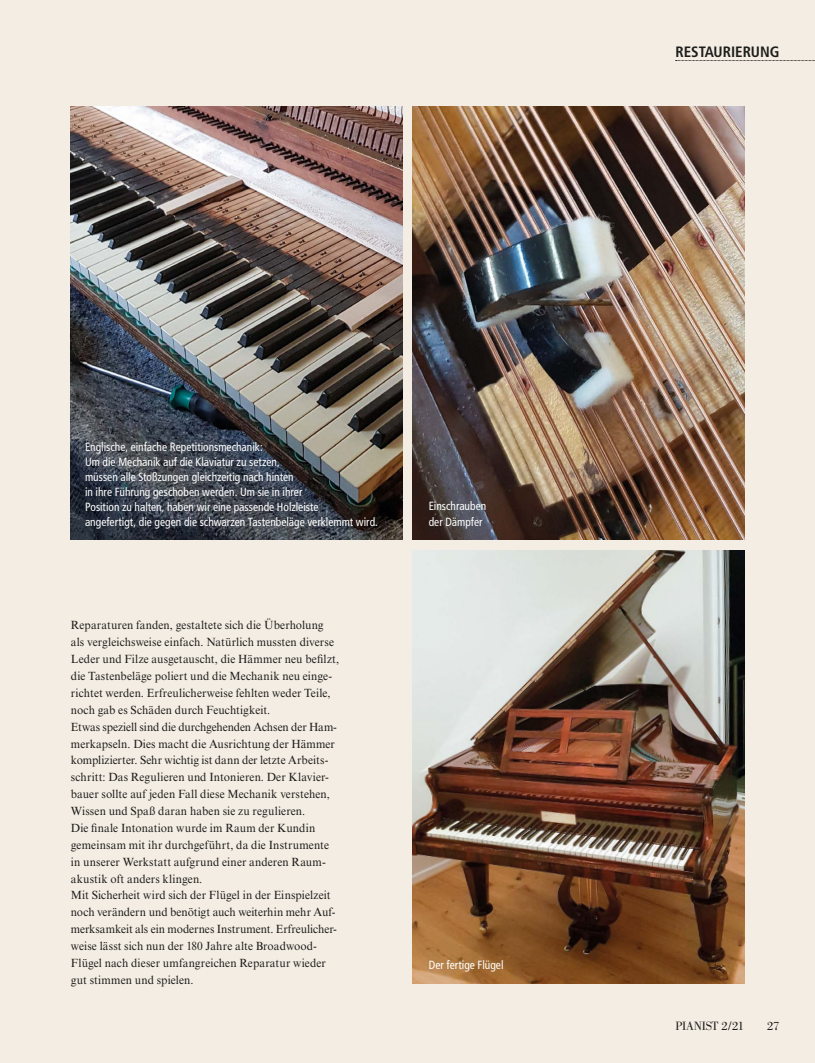
<style>
.page{position:relative;width:815px;height:1063px;background:#f4ede3}
.page>*{position:absolute;margin:0;border:0;box-sizing:border-box;transform-origin:0 0}
.t1{font:700 condensed 15px "Frutiger LT Std";color:#1d1d1b}
.t2{font:12.5px "Bodoni Std";letter-spacing:-.03em;color:#1d1d1b}
.t3{font:11.88px/16.9px "Times New Roman MT Std";letter-spacing:.01em;color:#1d1d1b;scale:.96 1}
.t4{font:condensed 11.88px/15px "Frutiger LT Std";color:#fff;scale:.96 1}
</style>
<div class="page">
<img style="left:413px;top:550px;width:331px;height:434px">
<img style="left:71px;top:106px;width:331px;height:434px">
<img style="left:413px;top:106px;width:331px;height:434px">
<svg style="left:676px;top:60px;width:139px;height:1px"></svg>
<p class="t4" style="left:85px;top:439px;width:307px">Englische, einfache Repetitionsmechanik:<br>Um die Mechanik auf die Klaviatur zu setzen,<br>müssen alle Stoßzungen gleichzeitig nach hinten<br>in ihre Führung geschoben werden. Um sie in ihrer<br>Position zu halten, haben wir eine passende Holzleiste<br>angefertigt, die gegen die schwarzen Tastenbeläge verklemmt wird.</p>
<p class="t3" style="left:71px;top:617px;width:281px">Reparaturen fanden, gestaltete sich die Überholung als vergleichsweise einfach. Natürlich mussten diverse Leder und Filze ausgetauscht, die Hämmer neu befilzt, die Tastenbeläge poliert und die Mechanik neu einge&shy;richtet werden. Erfreulicherweise fehlten weder Teile, noch gab es Schäden durch Feuchtigkeit.<br>Etwas speziell sind die durchgehenden Achsen der Ham&shy;merkapseln. Dies macht die Ausrichtung der Hämmer komplizierter. Sehr wichtig ist dann der letzte Arbeits&shy;schritt: Das Regulieren und Intonieren. Der Klavier&shy;bauer sollte auf jeden Fall diese Mechanik verstehen, Wissen und Spaß daran haben sie zu regulieren.<br>Die finale Intonation wurde im Raum der Kundin gemeinsam mit ihr durchgeführt, da die Instrumente in unserer Werkstatt aufgrund einer anderen Raum&shy;akustik oft anders klingen.<br>Mit Sicherheit wird sich der Flügel in der Einspielzeit noch verändern und benötigt auch weiterhin mehr Auf&shy;merksamkeit als ein modernes Instrument. Erfreulicher&shy;weise lässt sich nun der 180 Jahre alte Broadwood-Flügel nach dieser umfangreichen Reparatur wieder gut stimmen und spielen.</p>
<p class="t4" style="left:429px;top:497px;width:61px;line-height:16.2px">Einschrauben der Dämpfer</p>
<p class="t4" style="left:429px;top:957px;width:79px">Der fertige Flügel</p>
<p class="t1" style="left:675px;top:43px;width:106px">RESTAURIERUNG</p>
<p class="t2" style="left:676px;top:1019px;width:70px">PIANIST 2/21</p>
<p class="t2" style="left:767px;top:1019px;width:14px">27</p>
</div>
